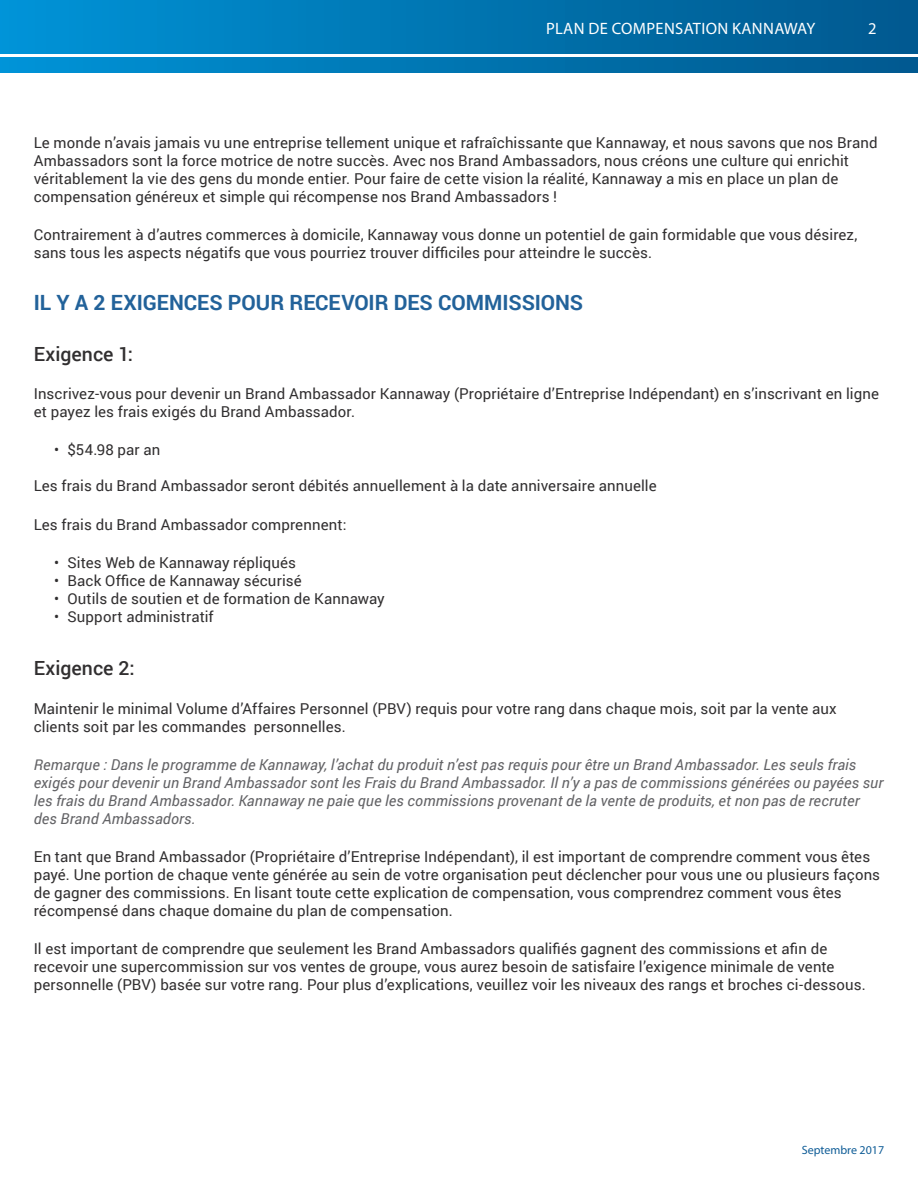
<style>
.page{position:relative;width:918px;height:1188px;background:#fff}
.page>*{position:absolute;margin:0;border:0;box-sizing:border-box;transform-origin:0 0}
.t1{font:700 21px "Roboto";color:#22629a}
.t2{font:500 19.5px "Roboto";color:#312f30}
.t3{font:16.5px "Myriad Pro";letter-spacing:.02em;color:#fff}
.t4{font:15px/18px "Roboto";letter-spacing:.005em;color:#312f30}
.t5{font:italic 15px/18px "Roboto";letter-spacing:.01em;color:#636366}
.t6{font:12px "Myriad Pro";color:#105d97}
</style>
<div class="page">
<div style="left:0;top:0;width:918px;height:54px;background:linear-gradient(to right,#0093d6,#01588d)"></div>
<svg style="left:0;top:57px;width:918px;height:15px;background:#0075b1"></svg>
<p class="t3" style="left:546px;top:18px;width:271px">PLAN DE COMPENSATION KANNAWAY</p>
<p class="t3" style="left:868px;top:18px;width:10px">2</p>
<p class="t4" style="left:34px;top:133px;width:845px">Le monde n’avais jamais vu une entreprise tellement unique et rafraîchissante que Kannaway, et nous savons que nos Brand Ambassadors sont la force motrice de notre succès. Avec nos Brand Ambassadors, nous créons une culture qui enrichit véritablement la vie des gens du monde entier. Pour faire de cette vision la réalité, Kannaway a mis en place un plan de compensation généreux et simple qui récompense nos Brand Ambassadors !</p>
<p class="t4" style="left:34px;top:225px;width:825px">Contrairement à d’autres commerces à domicile, Kannaway vous donne un potentiel de gain formidable que vous désirez, sans tous les aspects négatifs que vous pourriez trouver difficiles pour atteindre le succès.</p>
<h1 class="t1" style="left:34px;top:288px;width:551px">IL Y A 2 EXIGENCES POUR RECEVOIR DES COMMISSIONS</h1>
<h2 class="t2" style="left:34px;top:340px;width:101px">Exigence 1:</h2>
<p class="t4" style="left:34px;top:384px;width:847px">Inscrivez-vous pour devenir un Brand Ambassador Kannaway (Propriétaire d’Entreprise Indépendant) en s’inscrivant en ligne et payez les frais exigés du Brand Ambassador.</p>
<p class="t4" style="left:54px;top:440px;width:108px">• $54.98 par an</p>
<p class="t4" style="left:34px;top:476px;width:625px">Les frais du Brand Ambassador seront débités annuellement à la date anniversaire annuelle</p>
<p class="t4" style="left:34px;top:515px;width:314px">Les frais du Brand Ambassador comprennent:</p>
<p class="t4" style="left:54px;top:553px;width:244px">• Sites Web de Kannaway répliqués</p>
<p class="t4" style="left:54px;top:571px;width:249px">• Back Office de Kannaway sécurisé</p>
<p class="t4" style="left:54px;top:589px;width:332px">• Outils de soutien et de formation de Kannaway</p>
<p class="t4" style="left:54px;top:607px;width:161px">• Support administratif</p>
<h2 class="t2" style="left:34px;top:655px;width:102px">Exigence 2:</h2>
<p class="t4" style="left:34px;top:699px;width:805px">Maintenir le minimal Volume d’Affaires Personnel (PBV) requis pour votre rang dans chaque mois, soit par la vente aux clients soit par les commandes personnelles.</p>
<p class="t5" style="left:34px;top:755px;width:851px">Remarque : Dans le programme de Kannaway, l’achat du produit n’est pas requis pour être un Brand Ambassador. Les seuls frais exigés pour devenir un Brand Ambassador sont les Frais du Brand Ambassador. Il n’y a pas de commissions générées ou payées sur les frais du Brand Ambassador. Kannaway ne paie que les commissions provenant de la vente de produits, et non pas de recruter des Brand Ambassadors.</p>
<p class="t4" style="left:34px;top:847px;width:848px">En tant que Brand Ambassador (Propriétaire d’Entreprise Indépendant), il est important de comprendre comment vous êtes payé. Une portion de chaque vente générée au sein de votre organisation peut déclencher pour vous une ou plusieurs façons de gagner des commissions. En lisant toute cette explication de compensation, vous comprendrez comment vous êtes récompensé dans chaque domaine du plan de compensation.</p>
<p class="t4" style="left:34px;top:939px;width:833px">Il est important de comprendre que seulement les Brand Ambassadors qualifiés gagnent des commissions et afin de recevoir une supercommission sur vos ventes de groupe, vous aurez besoin de satisfaire l’exigence minimale de vente personnelle (PBV) basée sur votre rang. Pour plus d’explications, veuillez voir les niveaux des rangs et broches ci-dessous.</p>
<p class="t6" style="left:802px;top:1143px;width:84px">Septembre 2017</p>
</div>
